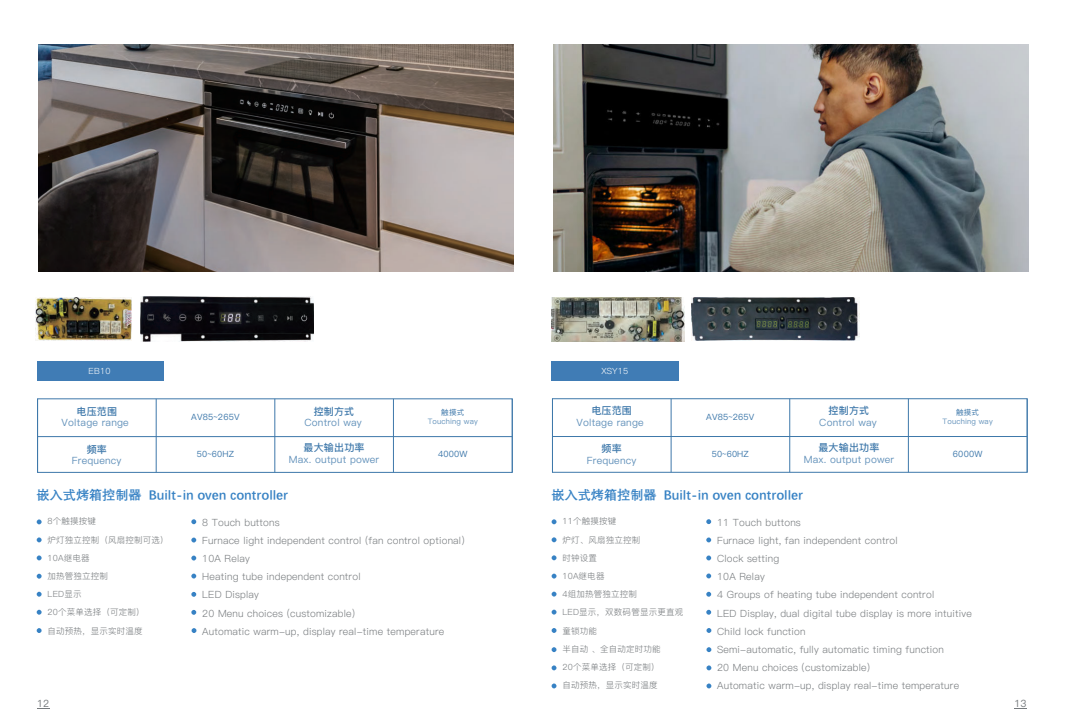
<style>
.page{position:relative;width:1066px;height:726px;background:#fff}
.page>*{position:absolute;margin:0;border:0;box-sizing:border-box;transform-origin:0 0}
.t1{font:700 13.1px "Deng Xian";color:#3782c4}
.t2{font:10px "Ping Fang SC Medium";letter-spacing:.02em;color:rgb(62 120 170/.8)}
.t3{font:10px "Ping Fang SC Bold";letter-spacing:.02em;color:#3e78aa}
.t4{font:10px "Ping Fang SC Medium";color:#767a7d}
.t5{font:9.9px/18.2px "Ping Fang SC Regular";letter-spacing:.02em;color:#767a7d}
.t6{font:8.6px "Ping Fang SC Medium";letter-spacing:.02em;color:#3e78aa}
.t7{font:8.5px/18.2px "Ping Fang SC Regular";letter-spacing:.02em;color:#767a7d}
.t8{font:8.5px "Ping Fang SC Medium";letter-spacing:.02em;color:#3e78aa}
.t9{font:8.5px "Ping Fang SC Regular";letter-spacing:.02em;color:#fff}
.t10{font:7.6px "Ping Fang SC Medium";letter-spacing:.02em;color:rgb(62 120 170/.8)}
.t11{font:7.6px "Ping Fang SC Medium";letter-spacing:.02em;color:#3e78aa}
</style>
<div class="page">
<img style="left:38px;top:44px;width:476px;height:228px">
<svg style="left:191px;top:519px;width:5px;height:5px"></svg>
<svg style="left:191px;top:537px;width:5px;height:5px"></svg>
<svg style="left:191px;top:555px;width:5px;height:5px"></svg>
<svg style="left:191px;top:573px;width:5px;height:5px"></svg>
<svg style="left:191px;top:592px;width:5px;height:5px"></svg>
<svg style="left:191px;top:610px;width:5px;height:5px"></svg>
<svg style="left:37px;top:519px;width:5px;height:5px"></svg>
<svg style="left:37px;top:537px;width:5px;height:5px"></svg>
<svg style="left:37px;top:555px;width:5px;height:5px"></svg>
<svg style="left:37px;top:573px;width:5px;height:5px"></svg>
<svg style="left:37px;top:591px;width:5px;height:5px"></svg>
<svg style="left:37px;top:609px;width:5px;height:5px"></svg>
<svg style="left:37px;top:628px;width:5px;height:5px"></svg>
<svg style="left:192px;top:628px;width:4px;height:5px"></svg>
<hr style="left:37px;top:436px;width:475px;height:1px;background:#3e78aa">
<hr style="left:156px;top:399px;width:1px;height:73px;background:#3e78aa">
<hr style="left:37px;top:399px;width:1px;height:73px;background:#3e78aa">
<hr style="left:274px;top:399px;width:1px;height:73px;background:#3e78aa">
<hr style="left:393px;top:399px;width:1px;height:73px;background:#3e78aa">
<hr style="left:512px;top:399px;width:1px;height:73px;background:#3e78aa">
<div style="left:37px;top:361px;width:127px;height:20px;background:#407cb5"></div>
<img style="left:141px;top:297px;width:173px;height:45px">
<img style="left:35px;top:297px;width:97px;height:44px">
<img style="left:553px;top:44px;width:476px;height:228px">
<svg style="left:706px;top:519px;width:5px;height:5px"></svg>
<svg style="left:706px;top:537px;width:5px;height:5px"></svg>
<svg style="left:706px;top:555px;width:5px;height:5px"></svg>
<svg style="left:706px;top:573px;width:5px;height:5px"></svg>
<svg style="left:706px;top:592px;width:5px;height:4px"></svg>
<svg style="left:706px;top:610px;width:5px;height:4px"></svg>
<svg style="left:552px;top:519px;width:4px;height:5px"></svg>
<svg style="left:552px;top:537px;width:4px;height:5px"></svg>
<svg style="left:552px;top:555px;width:4px;height:5px"></svg>
<svg style="left:552px;top:573px;width:4px;height:5px"></svg>
<svg style="left:552px;top:591px;width:4px;height:5px"></svg>
<svg style="left:552px;top:609px;width:4px;height:5px"></svg>
<svg style="left:552px;top:628px;width:4px;height:5px"></svg>
<svg style="left:706px;top:628px;width:5px;height:5px"></svg>
<svg style="left:706px;top:647px;width:5px;height:5px"></svg>
<svg style="left:706px;top:665px;width:5px;height:5px"></svg>
<svg style="left:706px;top:683px;width:5px;height:5px"></svg>
<svg style="left:552px;top:647px;width:4px;height:5px"></svg>
<svg style="left:551px;top:665px;width:6px;height:5px"></svg>
<svg style="left:551px;top:683px;width:6px;height:5px"></svg>
<div style="left:552px;top:398px;width:475px;height:74px;border:1px solid #3e78aa"></div>
<hr style="left:552px;top:436px;width:475px;height:1px;background:#3e78aa">
<hr style="left:671px;top:399px;width:1px;height:73px;background:#3e78aa">
<hr style="left:552px;top:399px;width:1px;height:73px;background:#3e78aa">
<hr style="left:789px;top:399px;width:1px;height:73px;background:#3e78aa">
<hr style="left:908px;top:399px;width:1px;height:73px;background:#3e78aa">
<hr style="left:1027px;top:399px;width:1px;height:73px;background:#3e78aa">
<div style="left:552px;top:361px;width:126px;height:20px;background:#407cb5"></div>
<img style="left:691px;top:297px;width:169px;height:43px">
<img style="left:552px;top:297px;width:133px;height:44px">
<svg style="left:37px;top:708px;width:12px;height:1px"></svg>
<svg style="left:1014px;top:708px;width:13px;height:1px"></svg>
<p class="t9" style="left:89px;top:366px;width:23px">EB10</p>
<p class="t9" style="left:601px;top:366px;width:28px">XSY15</p>
<p class="t3" style="left:76px;top:405px;width:42px">电压范围</p>
<p class="t2" style="left:62px;top:417px;width:69px">Voltage range</p>
<p class="t6" style="left:191px;top:412px;width:50px">AV85~265V</p>
<p class="t3" style="left:314px;top:405px;width:42px">控制方式</p>
<p class="t2" style="left:304px;top:417px;width:59px">Control way</p>
<p class="t11" style="left:441px;top:408px;width:24px">触摸式</p>
<p class="t10" style="left:428px;top:417px;width:52px">Touching way</p>
<p class="t3" style="left:591px;top:405px;width:42px">电压范围</p>
<p class="t2" style="left:576px;top:417px;width:69px">Voltage range</p>
<p class="t6" style="left:706px;top:412px;width:50px">AV85~265V</p>
<p class="t3" style="left:829px;top:405px;width:42px">控制方式</p>
<p class="t2" style="left:819px;top:417px;width:59px">Control way</p>
<p class="t11" style="left:956px;top:408px;width:24px">触摸式</p>
<p class="t10" style="left:942px;top:417px;width:52px">Touching way</p>
<p class="t3" style="left:87px;top:443px;width:22px">频率</p>
<p class="t2" style="left:72px;top:455px;width:51px">Frequency</p>
<p class="t3" style="left:303px;top:442px;width:62px">最大输出功率</p>
<p class="t2" style="left:289px;top:454px;width:92px">Max. output power</p>
<p class="t8" style="left:197px;top:449px;width:39px">50~60HZ</p>
<p class="t6" style="left:438px;top:449px;width:31px">4000W</p>
<p class="t3" style="left:602px;top:443px;width:22px">频率</p>
<p class="t2" style="left:587px;top:455px;width:51px">Frequency</p>
<p class="t3" style="left:818px;top:442px;width:62px">最大输出功率</p>
<p class="t2" style="left:804px;top:453px;width:92px">Max. output power</p>
<p class="t8" style="left:712px;top:449px;width:39px">50~60HZ</p>
<p class="t6" style="left:953px;top:449px;width:31px">6000W</p>
<h1 class="t1" style="left:37px;top:486px;width:253px">嵌入式烤箱控制器 Built-in oven controller</h1>
<p class="t5" style="left:202px;top:513px;width:264px">8 Touch buttons<br>Furnace light independent control (fan control optional)<br>10A Relay<br>Heating tube independent control<br>LED Display<br>20 Menu choices (customizable)<br>Automatic warm-up, display real-time temperature</p>
<p class="t7" style="left:48px;top:512px;width:123px">8个触摸按键<br>炉灯独立控制（风扇控制可选）<br>10A继电器<br>加热管独立控制<br>LED显示<br>20个菜单选择（可定制）<br>自动预热，显示实时温度</p>
<h1 class="t1" style="left:551px;top:486px;width:253px">嵌入式烤箱控制器 Built-in oven controller</h1>
<p class="t7" style="left:562px;top:512px;width:122px">11个触摸按键<br>炉灯、风扇独立控制<br>时钟设置<br>10A继电器<br>4组加热管独立控制<br>LED显示，双数码管显示更直观童锁功能<br>半自动 、全自动定时功能<br>20个菜单选择（可定制）<br>自动预热，显示实时温度</p>
<p class="t5" style="left:717px;top:513px;width:256px">11 Touch buttons<br>Furnace light, fan independent control<br>Clock setting<br>10A Relay<br>4 Groups of heating tube independent control<br>LED Display, dual digital tube display is more intuitive Child lock function<br>Semi-automatic, fully automatic timing function<br>20 Menu choices (customizable)<br>Automatic warm-up, display real-time temperature</p>
<p class="t4" style="left:37px;top:697px;width:13px">12</p>
<p class="t4" style="left:1014px;top:697px;width:13px">13</p>
</div>
